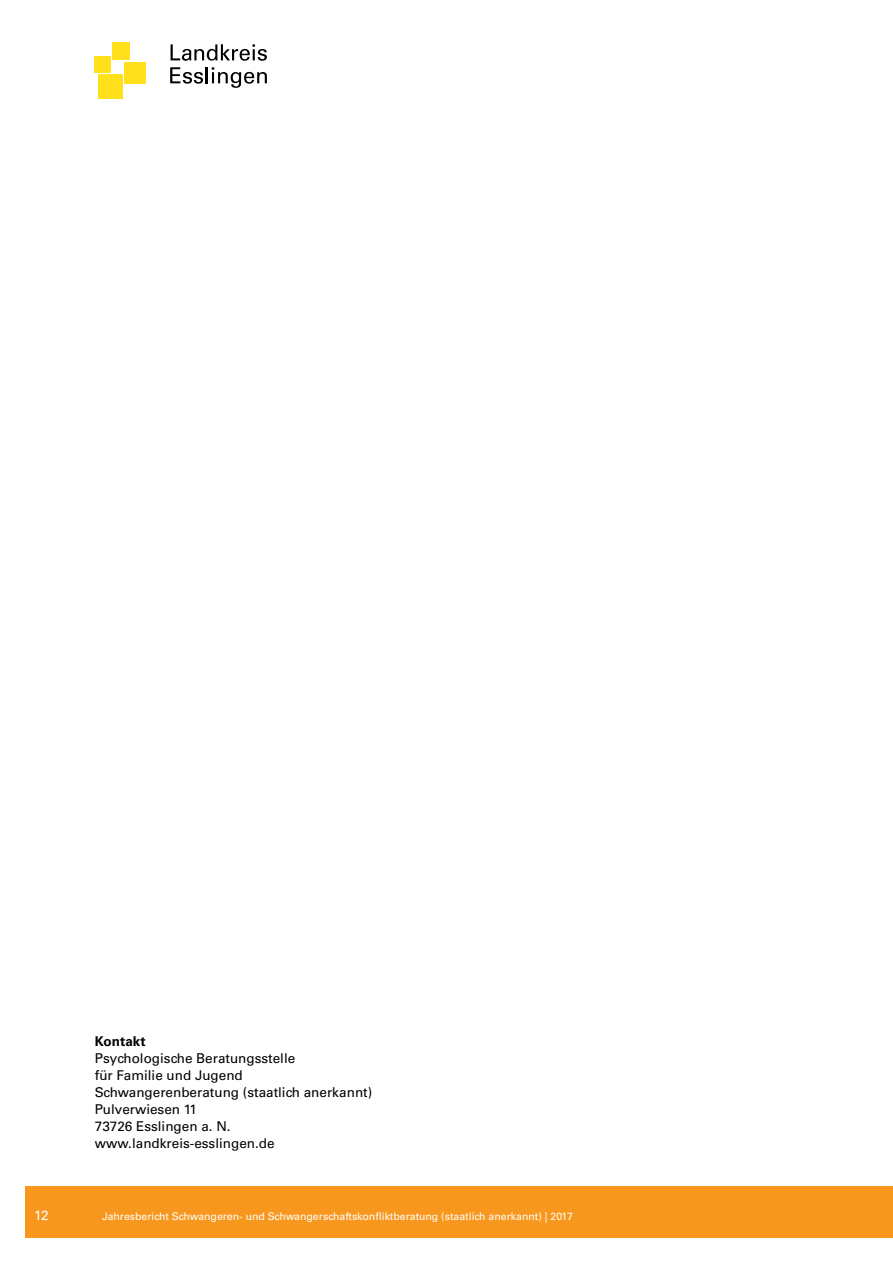
<style>
.page{position:relative;width:893px;height:1263px;background:#fff}
.page>*{position:absolute;margin:0;border:0;box-sizing:border-box;transform-origin:0 0}
.t1{font:13.5px/17px "Univers LT Std";color:#000}
.t2{font:700 13.5px "Univers LT Std";color:#000}
.t3{font:13.5px "Univers LT Std";color:#fff}
.t4{font:10.5px "Univers LT Std";color:#fff}
</style>
<div class="page">
<div style="left:26px;top:1186px;width:867px;height:51px;background:#f8971d"></div>
<div style="left:94px;top:56px;width:17px;height:16px;background:#ffe01b"></div>
<div style="left:98px;top:74px;width:25px;height:25px;background:#ffe01b"></div>
<div style="left:124px;top:62px;width:22px;height:21px;background:#ffe01b"></div>
<div style="left:112px;top:43px;width:18px;height:17px;background:#ffe01b"></div>
<svg style="left:171px;top:44px;width:96px;height:17px"></svg>
<svg style="left:170px;top:67px;width:97px;height:21px"></svg>
<p class="t2" style="left:95px;top:1033px;width:52px">Kontakt</p>
<p class="t1" style="left:95px;top:1050px;width:279px">Psychologische Beratungsstelle<br>für Familie und Jugend<br>Schwangerenberatung (staatlich anerkannt)<br>Pulverwiesen 11<br>73726 Esslingen a. N. www.landkreis-esslingen.de</p>
<p class="t3" style="left:34px;top:1208px;width:16px">12</p>
<p class="t4" style="left:102px;top:1210px;width:473px">Jahresbericht Schwangeren- und Schwangerschaftskonfliktberatung (staatlich anerkannt) | 2017</p>
</div>
